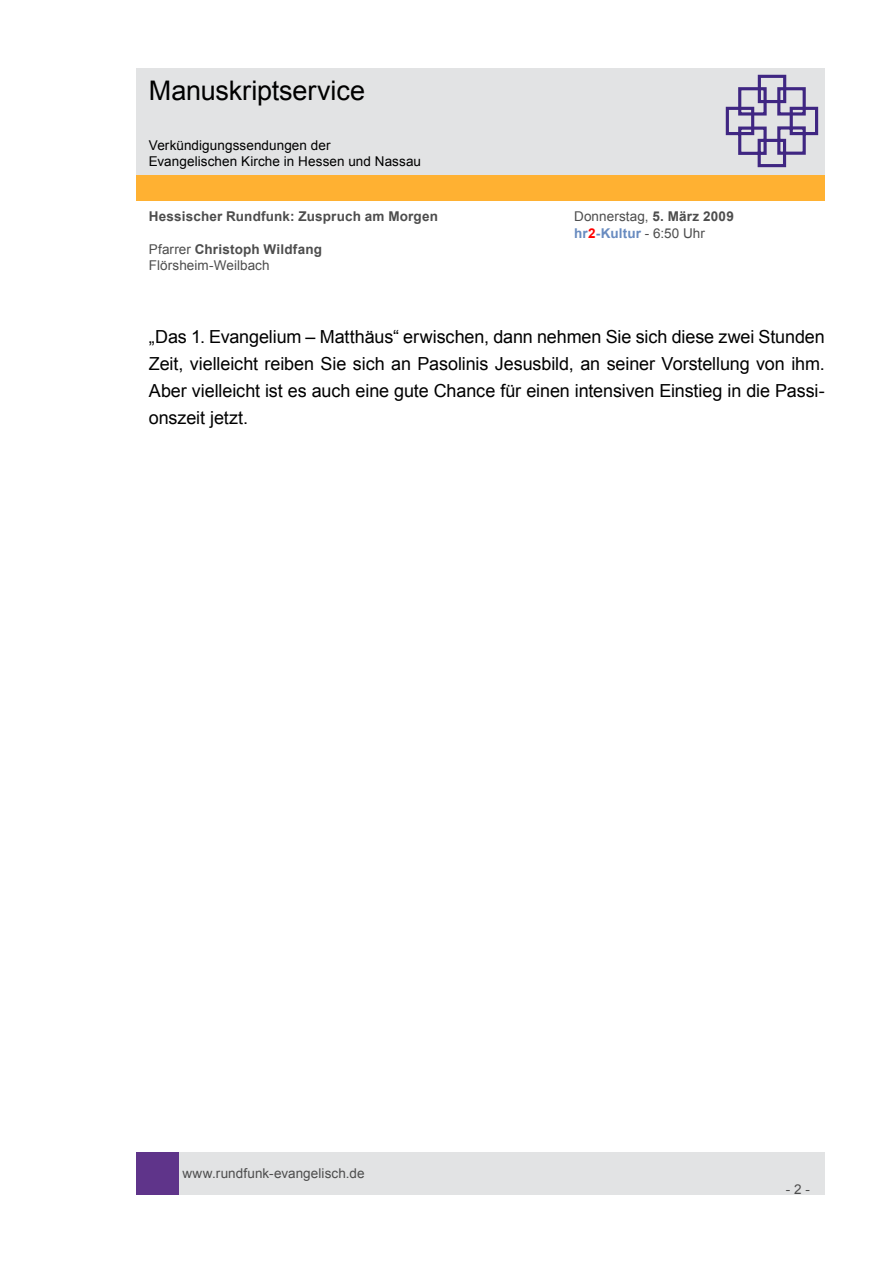
<style>
.page{position:relative;width:893px;height:1263px;background:#fff}
.page>*{position:absolute;margin:0;border:0;box-sizing:border-box;transform-origin:0 0}
.t1{font:27px "Arial";letter-spacing:-.005em;color:#000}
.t2{font:18px/27.2px "Arial";letter-spacing:-.005em;color:#000;text-align:justify}
.t3{font:13.5px/16.2px "Arial";letter-spacing:.005em;color:#4d4d4d}
.t4{font:13.5px/16.2px "Arial";letter-spacing:.005em;color:#000}
.t5{font:700 13.5px "Arial";letter-spacing:.015em;color:#4d4d4d}
.s1{font-weight:700}
.s2{font-weight:700;color:#688bc0}
.s3{font-weight:700;color:#f00}
</style>
<div class="page">
<div style="left:179px;top:1152px;width:646px;height:43px;background:#e2e3e4"></div>
<div style="left:136px;top:1152px;width:43px;height:43px;background:#5f348a"></div>
<div style="left:136px;top:175px;width:689px;height:26px;background:#ffb132"></div>
<div style="left:136px;top:68px;width:689px;height:106px;background:#e2e3e4"></div>
<svg style="left:725px;top:74px;width:94px;height:94px"></svg>
<h1 class="t1" style="left:149px;top:73px;width:218px">Manuskriptservice</h1>
<p class="t4" style="left:149px;top:137px;width:274px">Verkündigungssendungen der<br>Evangelischen Kirche in Hessen und Nassau</p>
<p class="t5" style="left:149px;top:208px;width:291px">Hessischer Rundfunk: Zuspruch am Morgen</p>
<p class="t3" style="left:574px;top:209px;width:161px">Donnerstag, <span class="s1">5. März 2009 </span><span class="s2">hr</span><span class="s3">2</span><span class="s2">-Kultur</span> - 6:50 Uhr</p>
<p class="t3" style="left:149px;top:241px;width:175px">Pfarrer <span class="s1">Christoph Wildfang<br></span>Flörsheim-Weilbach</p>
<p class="t2" style="left:149px;top:323px;width:678px">„Das 1. Evangelium – Matthäus“ erwischen, dann nehmen Sie sich diese zwei Stunden Zeit, vielleicht reiben Sie sich an Pasolinis Jesusbild, an seiner Vorstellung von ihm.<br>Aber vielleicht ist es auch eine gute Chance für einen intensiven Einstieg in die Passi&shy;onszeit jetzt.</p>
<p class="t3" style="left:182px;top:1165px;width:184px">www.rundfunk-evangelisch.de</p>
<p class="t3" style="left:786px;top:1181px;width:26px">- 2 -</p>
</div>
